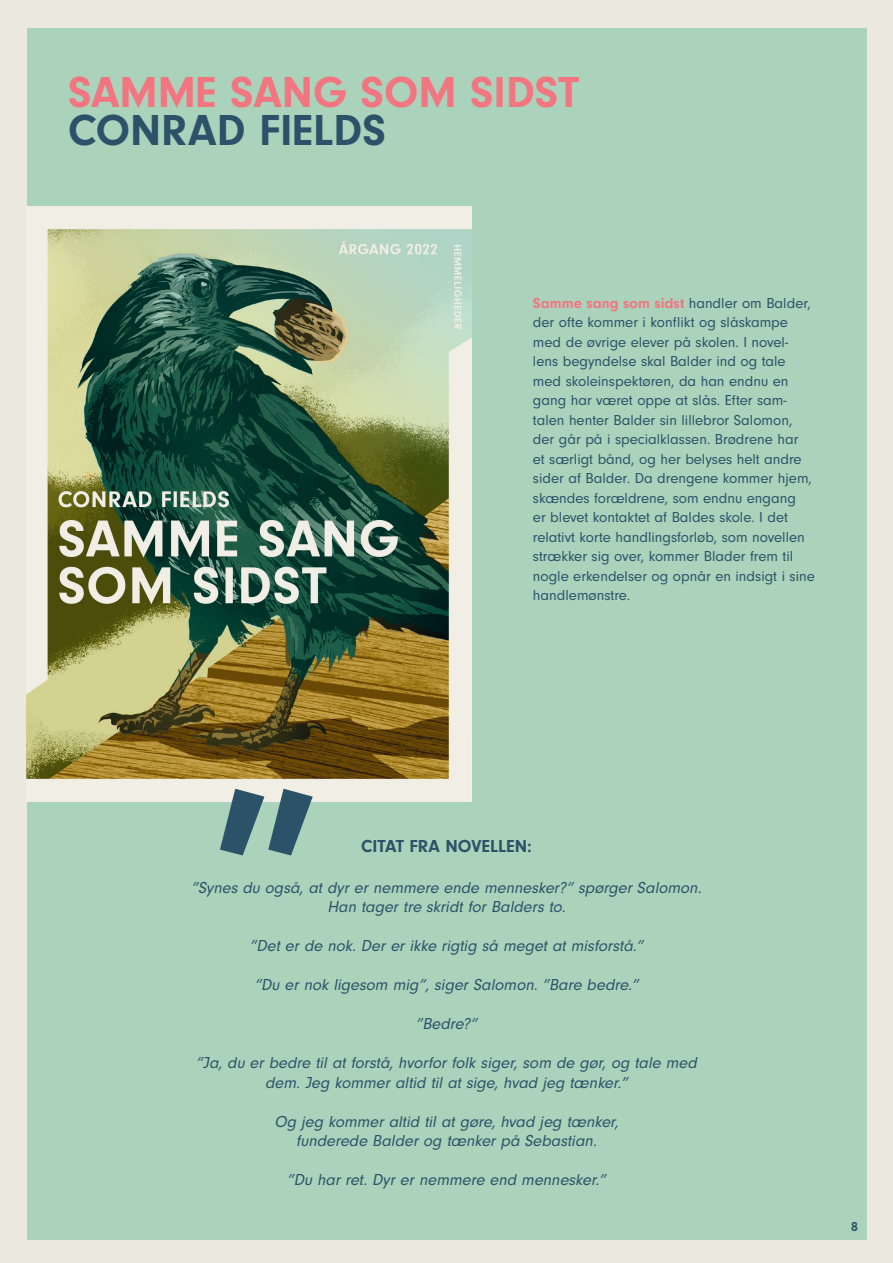
<style>
.page{position:relative;width:893px;height:1263px;background:#ebe9de}
.page>*{position:absolute;margin:0;border:0;box-sizing:border-box;transform-origin:0 0}
.Brød_overskrift_JA{font:700 255.75px "Neuzeit Gro";color:#2b5268}
.Brød_overskrift_JA-2{font:700 45px "Neuzeit Gro";color:#f27580}
.Brød_overskrift_JA-3{font:700 45px "Neuzeit Gro";color:#2b5268}
.Brød_overskrift_JA-4{font:700 18px "Neuzeit Gro";color:#2b5268}
.Brødtekst_JA{font:italic 16.5px/19.5px "Neuzeit Gro";color:#2b5268;text-align:center}
.Brødtekst_JA-2{font:15px/19.5px "Neuzeit Gro";color:#2b5268}
.t1{font:700 13.5px "Neuzeit Gro";color:#2b5268}
.s1{font-weight:700;color:#f27580}
</style>
<div class="page">
<div style="left:27px;top:28px;width:839px;height:1211px;background:#abd2ba"></div>
<img style="left:26px;top:206px;width:445px;height:596px">
<p class="Brød_overskrift_JA-2" style="left:68px;top:67px;width:513px">SAMME SANG SOM SIDST</p>
<p class="Brød_overskrift_JA-3" style="left:68px;top:104px;width:319px">CONRAD FIELDS</p>
<p class="Brødtekst_JA-2" style="left:533px;top:293px;width:283px"><span class="s1">Samme sang som sidst</span> handler om Balder, der ofte kommer i konflikt og slåskampe med de øvrige elever på skolen. I novel&shy;lens begyndelse skal Balder ind og tale med skoleinspektøren, da han endnu en gang har været oppe at slås. Efter sam&shy;talen henter Balder sin lillebror Salomon, der går på i specialklassen. Brødrene har<br>et særligt bånd, og her belyses helt andre sider af Balder. Da drengene kommer hjem, skændes forældrene, som endnu engang<br>er blevet kontaktet af Baldes skole. I det relativt korte handlingsforløb, som novellen strækker sig over, kommer Blader frem til nogle erkendelser og opnår en indsigt i sine handlemønstre.</p>
<p class="Brød_overskrift_JA" style="left:210px;top:735px;width:112px">”</p>
<p class="Brød_overskrift_JA-4" style="left:361px;top:836px;width:172px">CITAT FRA NOVELLEN:</p>
<p class="Brødtekst_JA" style="left:191px;top:878px;width:515px">”Synes du også, at dyr er nemmere ende mennesker?” spørger Salomon.<br>Han tager tre skridt for Balders to.</p>
<p class="Brødtekst_JA" style="left:250px;top:936px;width:398px">”Det er de nok. Der er ikke rigtig så meget at misforstå.”</p>
<p class="Brødtekst_JA" style="left:255px;top:975px;width:388px">”Du er nok ligesom mig”, siger Salomon. ”Bare bedre.”</p>
<p class="Brødtekst_JA" style="left:416px;top:1014px;width:66px">”Bedre?”</p>
<p class="Brødtekst_JA" style="left:196px;top:1053px;width:505px">”Ja, du er bedre til at forstå, hvorfor folk siger, som de gør, og tale med dem. Jeg kommer altid til at sige, hvad jeg tænker.”</p>
<p class="Brødtekst_JA" style="left:274px;top:1112px;width:349px">Og jeg kommer altid til at gøre, hvad jeg tænker,</p>
<p class="Brødtekst_JA" style="left:296px;top:1131px;width:305px">funderede Balder og tænker på Sebastian.</p>
<p class="Brødtekst_JA" style="left:287px;top:1170px;width:323px">”Du har ret. Dyr er nemmere end mennesker.”</p>
<p class="t1" style="left:851px;top:1218px;width:8px">8</p>
</div>
